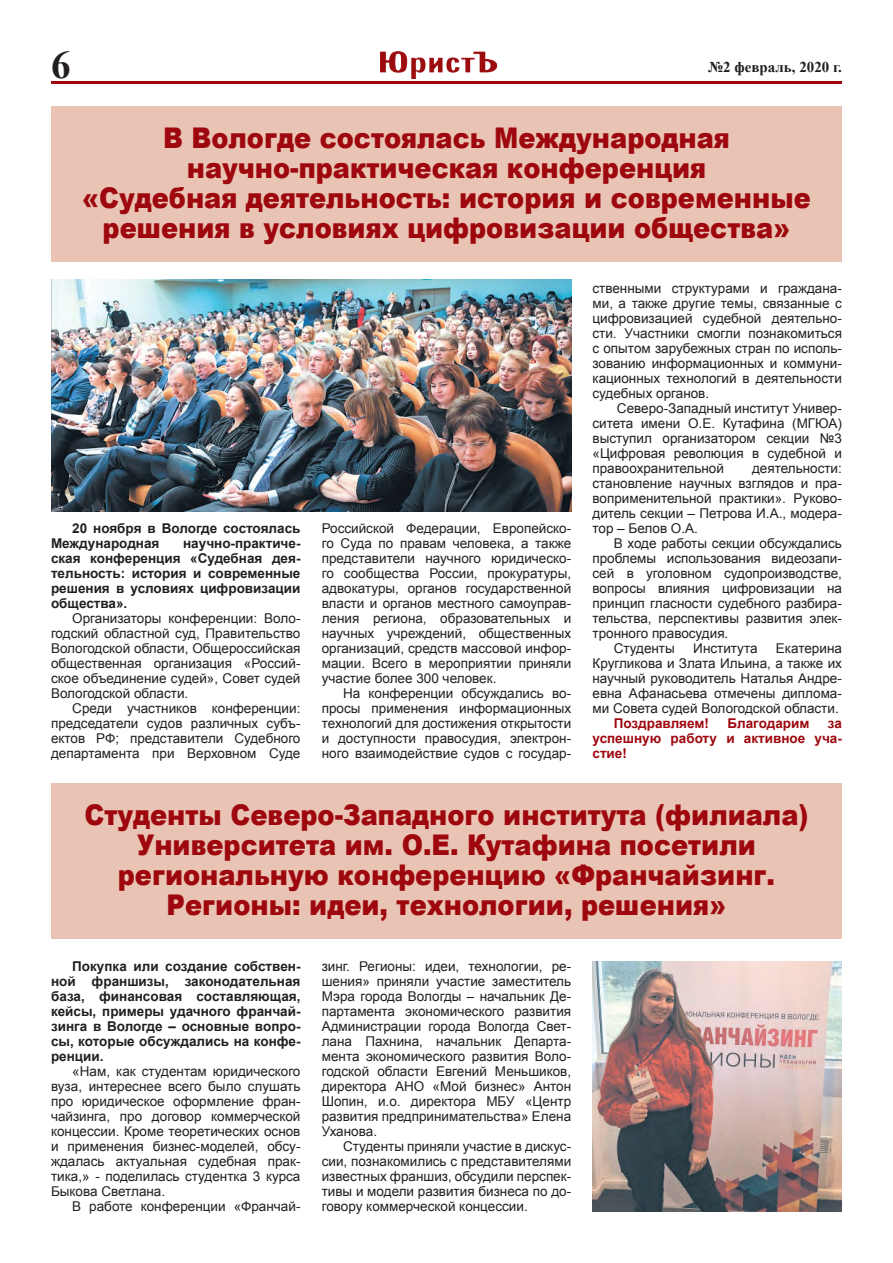
<style>
.page{position:relative;width:893px;height:1263px;background:#fff}
.page>*{position:absolute;margin:0;border:0;box-sizing:border-box;transform-origin:0 0}
.t1{font:700 39.15px "Times New Roman";color:#231f20}
.Заголовок{font:900 28.5px/30px "Arial";color:#9d070d;text-align:center;scale:.9 1}
.t2{font:700 15px "Times New Roman";color:#231f20}
.Основной{font:13.5px/15px "Arial";color:#231f20;text-align:justify}
.Основной-2{font:700 13.5px/15px "Arial";color:#231f20;text-align:justify}
.Основной-3{font:700 13.5px/15px "Arial";color:#9d070d;text-align:justify}
</style>
<div class="page">
<div style="left:51px;top:106px;width:791px;height:155px;background:#e9c3b3"></div>
<div style="left:51px;top:783px;width:791px;height:156px;background:#e9c3b3"></div>
<img style="left:381px;top:51px;width:115px;height:28px">
<hr style="left:51px;top:81px;width:791px;height:3px;background:#9d070d">
<img style="left:51px;top:280px;width:520px;height:231px">
<img style="left:592px;top:961px;width:250px;height:251px">
<p class="t1" style="left:51px;top:37px;width:21px">6</p>
<p class="t2" style="left:708px;top:57px;width:135px">№2 февраль, 2020 г.</p>
<p class="Заголовок" style="left:82px;top:122px;width:811px">В Вологде состоялась Международная научно-практическая конференция<br>«Судебная деятельность: история и современные решения в условиях цифровизации общества»</p>
<p class="Основной-2" style="left:51px;top:521px;width:251px;text-indent:21px">20 ноября в Вологде состоялась<br>Международная</p>
<p class="Основной-2" style="left:51px;top:536px;width:251px;text-indent:132px">научно-практиче&shy;ская конференция «Судебная дея&shy;тельность: история и современные решения в условиях цифровизации общества».</p>
<p class="Основной" style="left:51px;top:611px;width:251px;text-indent:21px">Организаторы конференции: Воло&shy;годский областной суд, Правительство Вологодской области, Общероссийская общественная организация «Россий&shy;ское объединение судей», Совет судей Вологодской области.</p>
<p class="Основной" style="left:51px;top:701px;width:251px;text-indent:21px">Среди участников конференции: председатели судов различных субъ&shy;ектов РФ; представители Судебного департамента при Верховном Суде</p>
<p class="Основной" style="left:322px;top:521px;width:251px">Российской Федерации, Европейско&shy;го Суда по правам человека, а также представители научного юридическо&shy;го сообщества России, прокуратуры, адвокатуры, органов государственной власти и органов местного самоуправ&shy;ления региона, образовательных и научных учреждений, общественных организаций, средств массовой инфор&shy;мации. Всего в мероприятии приняли участие более 300 человек.</p>
<p class="Основной" style="left:322px;top:686px;width:251px;text-indent:21px">На конференции обсуждались во&shy;просы применения информационных технологий для достижения открытости и доступности правосудия, электрон&shy;ного взаимодействие судов с государ-</p>
<p class="Основной" style="left:592px;top:281px;width:251px">ственными структурами и граждана&shy;ми, а также другие темы, связанные с цифровизацией судебной деятельно&shy;сти. Участники смогли познакомиться с опытом зарубежных стран по исполь&shy;зованию информационных и коммуни&shy;кационных технологий в деятельности судебных органов.</p>
<p class="Основной" style="left:592px;top:401px;width:251px;text-indent:24px">Северо-Западный институт Универ&shy;ситета имени О.Е. Кутафина (МГЮА) выступил организатором секции №3 «Цифровая революция в судебной и правоохранительной</p>
<p class="Основной" style="left:592px;top:461px;width:251px;text-indent:160px">деятельности: становление научных взглядов и пра&shy;воприменительной практики». Руково&shy;дитель секции – Петрова И.А., модера&shy;тор – Белов О.А.</p>
<p class="Основной" style="left:592px;top:536px;width:251px;text-indent:21px">В ходе работы секции обсуждались проблемы использования видеозапи&shy;сей в уголовном судопроизводстве, вопросы влияния цифровизации на принцип гласности судебного разбира&shy;тельства, перспективы развития элек&shy;тронного правосудия.</p>
<p class="Основной" style="left:614px;top:641px;width:63px">Студенты</p>
<p class="Основной" style="left:693px;top:641px;width:66px">Института</p>
<p class="Основной" style="left:592px;top:641px;width:251px;text-indent:183px">Екатерина Кругликова и Злата Ильина, а также их научный руководитель Наталья Андре&shy;евна Афанасьева отмечены диплома&shy;ми Совета судей Вологодской области.</p>
<p class="Основной-3" style="left:614px;top:716px;width:97px">Поздравляем!</p>
<p class="Основной-3" style="left:727px;top:716px;width:83px">Благодарим</p>
<p class="Основной-3" style="left:592px;top:716px;width:251px;text-indent:235px">за успешную работу и активное уча&shy;стие!</p>
<p class="Заголовок" style="left:85px;top:799px;width:806px">Студенты Северо-Западного института (филиала)<br>Университета им. О.Е. Кутафина посетили региональную конференцию «Франчайзинг.<br>Регионы: идеи, технологии, решения»</p>
<p class="Основной-2" style="left:51px;top:959px;width:251px;text-indent:21px">Покупка или создание собствен&shy;ной франшизы, законодательная база, финансовая составляющая, кейсы, примеры удачного франчай&shy;зинга в Вологде – основные вопро&shy;сы, которые обсуждались на конфе&shy;ренции.</p>
<p class="Основной" style="left:51px;top:1064px;width:251px;text-indent:21px">«Нам, как студентам юридического вуза, интереснее всего было слушать про юридическое оформление фран&shy;чайзинга, про договор коммерческой концессии. Кроме теоретических основ и применения бизнес-моделей, обсу&shy;ждалась актуальная судебная прак&shy;тика,» - поделилась студентка 3 курса Быкова Светлана.</p>
<p class="Основной" style="left:72px;top:1199px;width:230px">В работе конференции «Франчай-</p>
<p class="Основной" style="left:322px;top:959px;width:251px">зинг. Регионы: идеи, технологии, ре&shy;шения» приняли участие заместитель Мэра города Вологды – начальник Де&shy;партамента экономического развития Администрации города Вологда Свет&shy;лана Пахнина, начальник Департа&shy;мента экономического развития Воло&shy;годской области Евгений Меньшиков, директора АНО «Мой бизнес» Антон Шопин, и.о. директора МБУ «Центр развития предпринимательства» Елена Уханова.</p>
<p class="Основной" style="left:322px;top:1139px;width:251px;text-indent:21px">Студенты приняли участие в дискус&shy;сии, познакомились с представителями известных франшиз, обсудили перспек&shy;тивы и модели развития бизнеса по до&shy;говору коммерческой концессии.</p>
</div>
